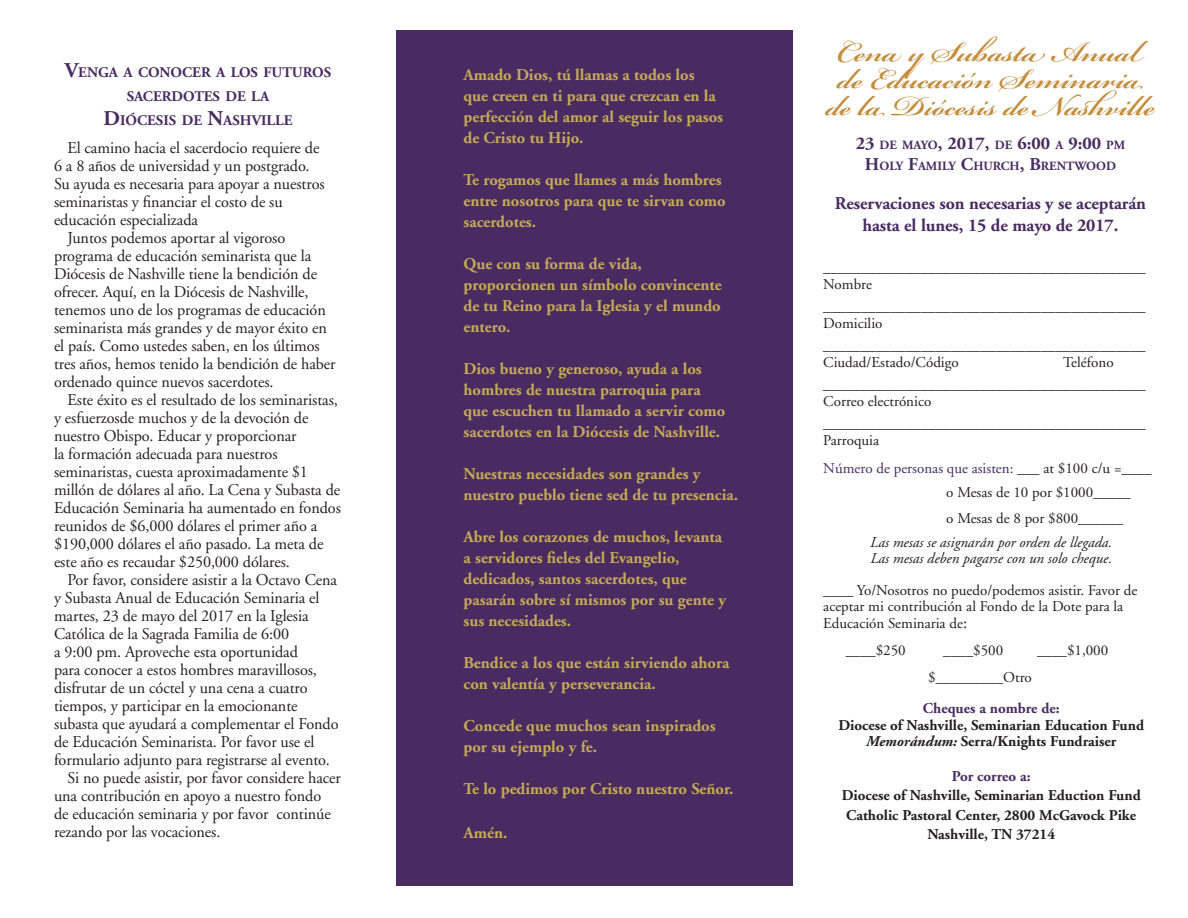
<style>
.page{position:relative;width:1188px;height:918px;background:#fff}
.page>*{position:absolute;margin:0;border:0;box-sizing:border-box;transform-origin:0 0}
.photo_caption{font:600 43.5px "Bickham Script Pro";color:#c48d3c}
.t1{font:700 18px/21.6px "Adobe Garamond";letter-spacing:-.005em;color:#492b62;text-align:center}
.photo_caption-2{font:700 18px "Adobe Garamond";color:#492b62}
.t2{font:16.5px/18px "Adobe Garamond";letter-spacing:-.005em;color:#231f20}
.t3{font:700 16.5px/21px "Adobe Garamond";color:#c6aa54}
.t4{font:15px/16.5px "Adobe Garamond";color:#231f20}
.t5{font:700 15px "Adobe Garamond";color:#231f20}
.t6{font:italic 15px "Adobe Garamond";color:#231f20}
.t7{font:15px "Adobe Garamond";color:#492b62}
.t8{font:700 15px "Adobe Garamond";color:#492b62}
.t9{font:700 14.7px/24px "Adobe Garamond";color:#492b62;text-align:center}
.photo_caption-3{font:700 12.6px "Adobe Garamond";color:#492b62}
.s1{font-size:21px}
.s2{font-size:12.6px}
.s3{font-size:18px}
.s4{color:#231f20}
.s5{font-size:16.5px}
.s6{font-style:italic}
</style>
<div class="page">
<div style="left:396px;top:31px;width:397px;height:855px;background:#492b62"></div>
<p class="t9" style="left:65px;top:60px;width:267px"><span class="s1">V</span>ENGA A CONOCER A LOS FUTUROS<br>SACERDOTES DE LA</p>
<p class="t9" style="left:103px;top:108px;width:140px"><span class="s1">D</span>IÓCESIS DE <span class="s1">N</span>ASHV</p>
<p class="t9" style="left:261px;top:108px;width:33px">ILLE</p>
<p class="t2" style="left:54px;top:140px;width:272px;text-indent:14px">El camino hacia el sacerdocio requiere de 6 a 8 años de universidad y un postgrado.<br>Su ayuda es necesaria para apoyar a nuestros seminaristas y financiar el costo de su educación especializada</p>
<p class="t2" style="left:54px;top:230px;width:283px;text-indent:14px">Juntos podemos aportar al vigoroso programa de educación seminarista que la Diócesis de Nashville tiene la bendición de ofrecer. Aquí, en la Diócesis de Nashville, tenemos uno de los programas de educación seminarista más grandes y de mayor éxito en el país. Como ustedes saben, en los últimos tres años, hemos tenido la bendición de haber ordenado quince nuevos sacerdotes.</p>
<p class="t2" style="left:54px;top:392px;width:288px;text-indent:14px">Este éxito es el resultado de los seminaristas, y esfuerzosde muchos y de la devoción de nuestro Obispo. Educar y proporcionar<br>la formación adecuada para nuestros seminaristas, cuesta aproximadamente $1 millón de dólares al año. La Cena y Subasta de Educación Seminaria ha aumentado en fondos reunidos de $6,000 dólares el primer año a $190,000 dólares el año pasado. La meta de este año es recaudar $250,000 dólares.</p>
<p class="t2" style="left:54px;top:572px;width:286px;text-indent:14px">Por favor, considere asistir a la Octavo Cena y Subasta Anual de Educación Seminaria el martes, 23 de mayo del 2017 en la Iglesia Católica de la Sagrada Familia de 6:00<br>a 9:00 pm. Aproveche esta oportunidad<br>para conocer a estos hombres maravillosos, disfrutar de un cóctel y una cena a cuatro tiempos, y participar en la emocionante subasta que ayudará a complementar el Fondo de Educación Seminarista. Por favor use el formulario adjunto para registrarse al evento.</p>
<p class="t2" style="left:54px;top:770px;width:288px;text-indent:14px">Si no puede asistir, por favor considere hacer una contribución en apoyo a nuestro fondo<br>de educación seminaria y por favor continúe rezando por las vocaciones.</p>
<p class="t3" style="left:464px;top:65px;width:261px">Amado Dios, tú llamas a todos los que creen en ti para que crezcan en la perfección del amor al seguir los pasos de Cristo tu Hijo.</p>
<p class="t3" style="left:464px;top:170px;width:264px">Te rogamos que llames a más hombres entre nosotros para que te sirvan como sacerdotes.</p>
<p class="t3" style="left:464px;top:254px;width:260px">Que con su forma de vida, proporcionen un símbolo convincente de tu Reino para la Iglesia y el mundo entero.</p>
<p class="t3" style="left:464px;top:359px;width:263px">Dios bueno y generoso, ayuda a los hombres de nuestra parroquia para que escuchen tu llamado a servir como sacerdotes en la Diócesis de Nashville.</p>
<p class="t3" style="left:464px;top:464px;width:276px">Nuestras necesidades son grandes y nuestro pueblo tiene sed de tu presencia.</p>
<p class="t3" style="left:464px;top:527px;width:264px">Abre los corazones de muchos, levanta a servidores fieles del Evangelio, dedicados, santos sacerdotes, que pasarán sobre sí mismos por su gente y sus necesidades.</p>
<p class="t3" style="left:464px;top:653px;width:268px">Bendice a los que están sirviendo ahora con valentía y perseverancia.</p>
<p class="t3" style="left:464px;top:716px;width:254px">Concede que muchos sean inspirados por su ejemplo y fe.</p>
<p class="t3" style="left:464px;top:779px;width:271px">Te lo pedimos por Cristo nuestro Señor.</p>
<p class="t3" style="left:464px;top:822px;width:45px">Amén.</p>
<p class="photo_caption" style="left:837px;top:20px;width:303px">Cena y Subasta Anual</p>
<p class="photo_caption" style="left:838px;top:47px;width:307px">de Educación Seminaria</p>
<p class="photo_caption" style="left:826px;top:74px;width:330px">de la Diócesis de Nashville</p>
<p class="photo_caption-2" style="left:856px;top:134px;width:271px">23 <span class="s2">DE MAYO</span>, 2017, <span class="s2">DE</span> 6:00 <span class="s2">A</span> 9:00 <span class="s2">PM</span></p>
<p class="photo_caption-3" style="left:865px;top:159px;width:253px"><span class="s3">H</span>OLY <span class="s3">F</span>AMILY <span class="s3">C</span>HURCH <span class="s3">, B</span>RENTWOOD</p>
<p class="t1" style="left:835px;top:193px;width:313px">Reservaciones son necesarias y se aceptarán hasta el lunes, 15 de mayo de 2017.</p>
<p class="t4" style="left:823px;top:260px;width:324px">___________________________________________</p>
<p class="t4" style="left:823px;top:276px;width:50px">Nombre</p>
<p class="t4" style="left:823px;top:299px;width:324px">___________________________________________</p>
<p class="t4" style="left:823px;top:315px;width:61px">Domicilio</p>
<p class="t4" style="left:823px;top:338px;width:324px">___________________________________________</p>
<p class="t4" style="left:823px;top:354px;width:137px">Ciudad/Estado/Código</p>
<p class="t4" style="left:1063px;top:354px;width:52px">Teléfono</p>
<p class="t4" style="left:823px;top:377px;width:324px">___________________________________________</p>
<p class="t4" style="left:823px;top:393px;width:110px">Correo electrónico</p>
<p class="t4" style="left:823px;top:416px;width:324px">___________________________________________</p>
<p class="t4" style="left:823px;top:432px;width:57px">Parroquia</p>
<p class="t7" style="left:823px;top:461px;width:330px">Número de personas que asisten: <span class="s4">___ at $100 c/u =____</span></p>
<p class="t4" style="left:946px;top:485px;width:186px">o Mesas de 10 por $1000_____</p>
<p class="t4" style="left:946px;top:510px;width:178px">o Mesas de 8 por $800______</p>
<p class="t6" style="left:870px;top:534px;width:244px">Las mesas se asignarán por orden de llegada.</p>
<p class="t6" style="left:870px;top:551px;width:243px">Las mesas deben pagarse con un solo cheque.</p>
<p class="t4" style="left:823px;top:582px;width:316px">____ Yo/Nosotros no puedo/podemos asistir. Favor de aceptar mi contribución al Fondo de la Dote para la</p>
<p class="t4" style="left:823px;top:615px;width:145px">Educación Seminaria de<span class="s5">:</span></p>
<p class="t4" style="left:846px;top:642px;width:61px">____$250</p>
<p class="t4" style="left:943px;top:642px;width:61px">____$500</p>
<p class="t4" style="left:1037px;top:642px;width:73px">____$1,000</p>
<p class="t4" style="left:928px;top:669px;width:105px">$_________Otro</p>
<p class="t8" style="left:923px;top:700px;width:138px">Cheques a nombre de:</p>
<p class="t5" style="left:838px;top:717px;width:307px">Diocese of Nashville, Seminarian Education Fund</p>
<p class="t5" style="left:866px;top:733px;width:252px"><span class="s6">Memorándum:</span> Serra/Knights Fundraiser</p>
<p class="t8" style="left:952px;top:768px;width:80px">Por correo a:</p>
<p class="t5" style="left:842px;top:787px;width:301px">Diocese of Nashville, Seminarian Eduction Fund</p>
<p class="t5" style="left:846px;top:807px;width:291px">Catholic Pastoral Center, 2800 McGavock Pike</p>
<p class="t5" style="left:927px;top:826px;width:129px">Nashville, TN 37214</p>
</div>
